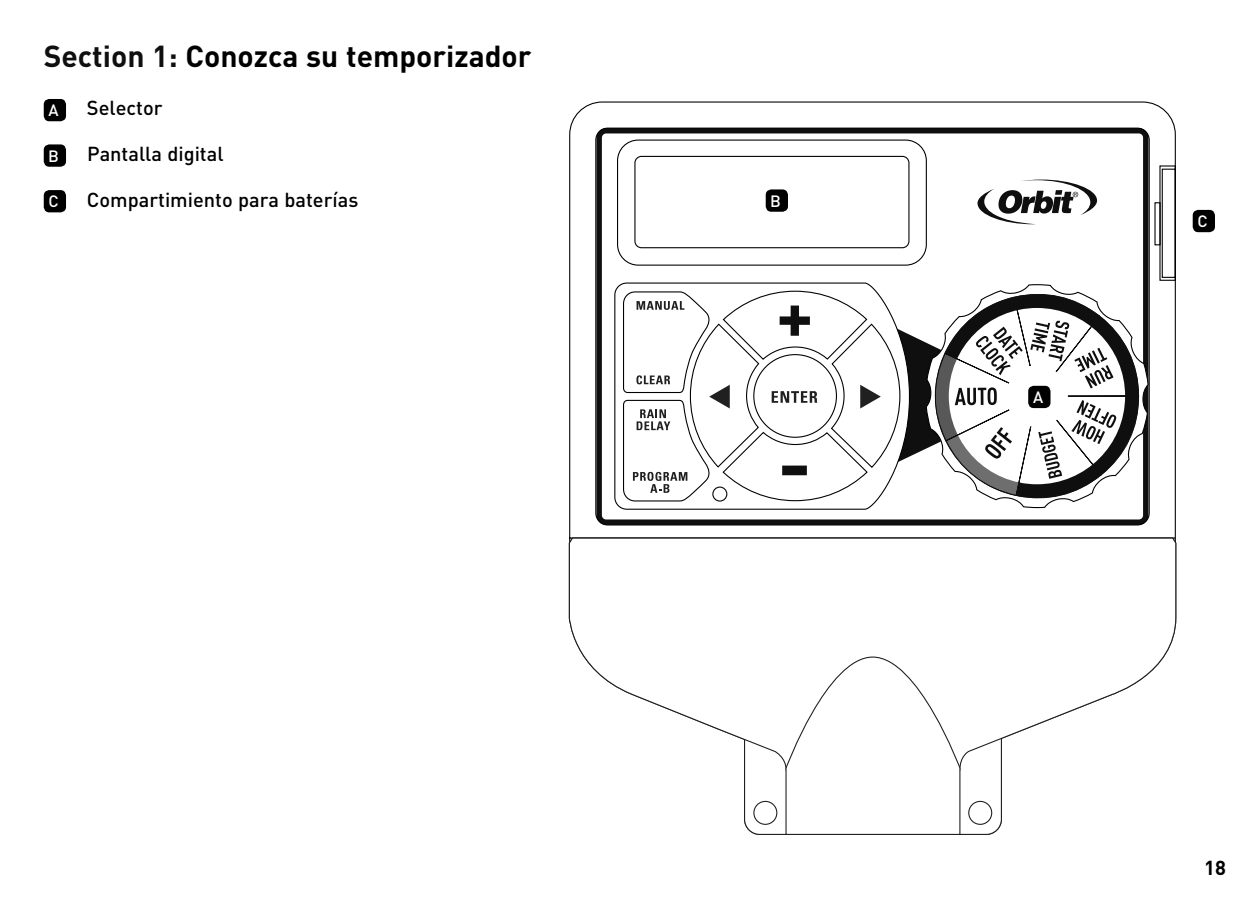
<style>
.page{position:relative;width:1260px;height:900px;background:#fff}
.page>*{position:absolute;margin:0;border:0;box-sizing:border-box;transform-origin:0 0}
.t1{font:700 30px "DIN Pro";color:#000}
.t2{font:500 20px "DIN Pro";color:#000}
.t3{font:700 20px "DIN Pro";color:#000}
.t4{font:500 16.25px "DIN Pro";color:#fff}
.s1{color:#0f0f0f}
</style>
<div class="page">
<div style="left:44px;top:99px;width:22px;height:22px;background:#000;border-radius:6px"></div>
<div style="left:44px;top:144px;width:22px;height:23px;background:#000;border-radius:6px"></div>
<div style="left:44px;top:190px;width:22px;height:22px;background:#000;border-radius:6px"></div>
<svg style="left:569px;top:101px;width:607px;height:436px"></svg>
<svg style="left:614px;top:165px;width:562px;height:345px"></svg>
<svg style="left:925px;top:202px;width:236px;height:307px"></svg>
<svg style="left:569px;top:537px;width:607px;height:203px"></svg>
<svg style="left:743px;top:656px;width:260px;height:179px"></svg>
<div style="left:754px;top:801px;width:23px;height:23px;background:#fff;border-radius:50%"></div>
<div style="left:753px;top:801px;width:24px;height:24px;border:1px solid #1e1e1e;border-radius:50%"></div>
<div style="left:969px;top:801px;width:23px;height:23px;background:#fff;border-radius:50%"></div>
<div style="left:968px;top:801px;width:24px;height:24px;border:1px solid #1e1e1e;border-radius:50%"></div>
<svg style="left:977px;top:180px;width:120px;height:44px"></svg>
<svg style="left:887px;top:290px;width:253px;height:212px"></svg>
<div style="left:1006px;top:365px;width:62px;height:62px;background:#fff;border-radius:50%"></div>
<svg style="left:637px;top:301px;width:47px;height:9px"></svg>
<svg style="left:636px;top:375px;width:34px;height:9px"></svg>
<svg style="left:772px;top:391px;width:45px;height:12px"></svg>
<svg style="left:637px;top:409px;width:33px;height:21px"></svg>
<svg style="left:633px;top:472px;width:54px;height:21px"></svg>
<svg style="left:709px;top:385px;width:21px;height:24px"></svg>
<svg style="left:860px;top:385px;width:21px;height:24px"></svg>
<svg style="left:780px;top:306px;width:30px;height:30px"></svg>
<div style="left:782px;top:466px;width:25px;height:9px;background:#0f0f0f"></div>
<div style="left:1028px;top:386px;width:23px;height:22px;background:#000;border-radius:6px"></div>
<div style="left:766px;top:189px;width:22px;height:23px;background:#000;border-radius:6px"></div>
<div style="left:1193px;top:210px;width:22px;height:22px;background:#000;border-radius:6px"></div>
<h1 class="t1" style="left:44px;top:32px;width:489px"><span class="s1">Section 1:</span> Conozca su temporizador</h1>
<p class="t4" style="left:49px;top:97px;width:12px">A</p>
<p class="t4" style="left:48px;top:143px;width:12px">B</p>
<p class="t4" style="left:49px;top:188px;width:12px">C</p>
<p class="t2" style="left:87px;top:91px;width:77px">Selector</p>
<p class="t2" style="left:87px;top:137px;width:138px">Pantalla digital</p>
<p class="t2" style="left:87px;top:184px;width:273px">Compartimiento para baterías</p>
<p class="t4" style="left:770px;top:188px;width:12px">B</p>
<p class="t4" style="left:1033px;top:384px;width:12px">A</p>
<p class="t4" style="left:1197px;top:208px;width:12px">C</p>
<p class="t3" style="left:1204px;top:851px;width:23px">18</p>
</div>
